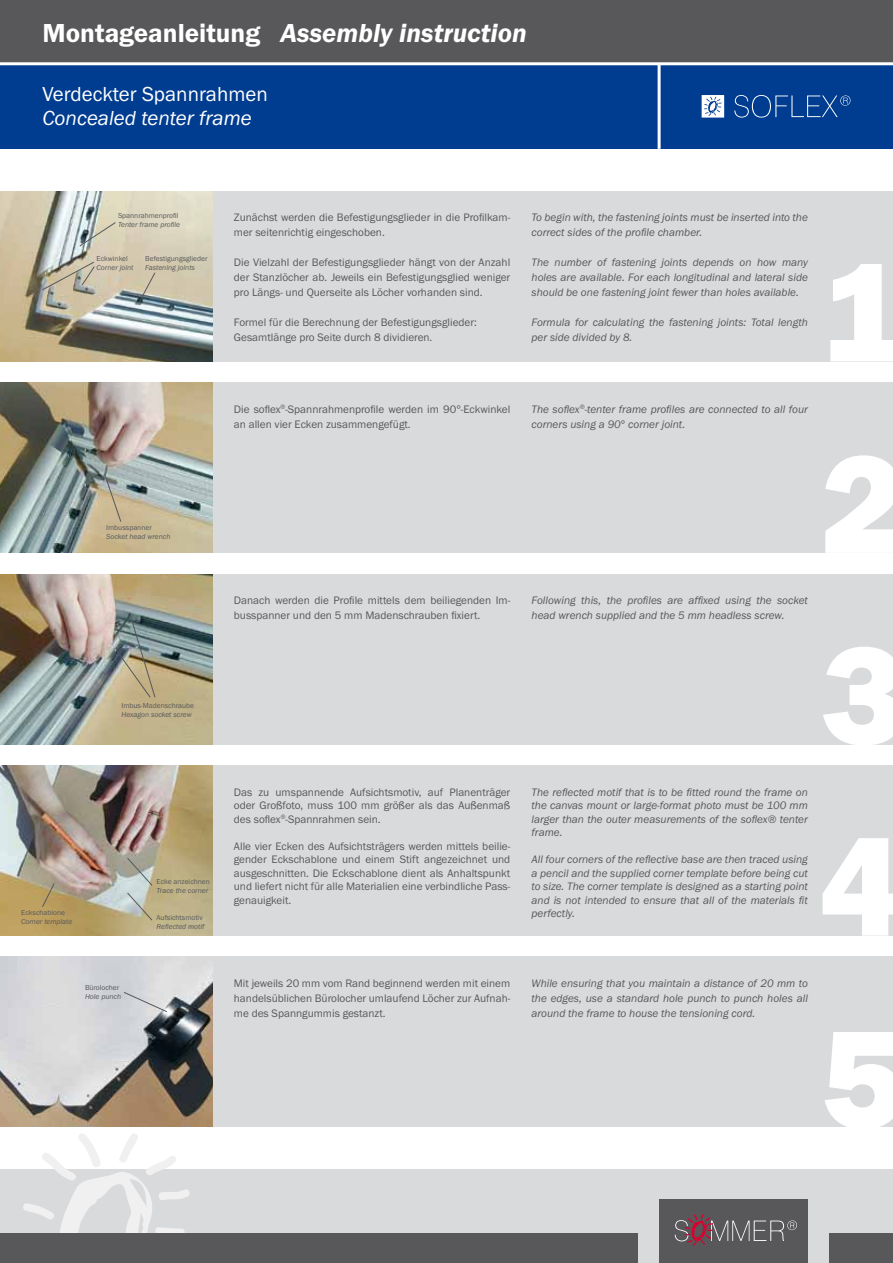
<style>
.page{position:relative;width:893px;height:1263px;background:#fff}
.page>*{position:absolute;margin:0;border:0;box-sizing:border-box;transform-origin:0 0}
.t1{font:800 144px/191.7px "Franklin Gothic Itc T";color:#fff;text-align:justify}
.t2{font:italic 600 27px "Franklin Gothic Itc T";color:#fff}
.t3{font:21px "Franklin Gothic Itc T";color:#fff}
.t4{font:italic 21px "Franklin Gothic Itc T";color:#fff}
.t5{font:italic 11.25px/15px "Franklin Gothic Itc T";color:#58585a}
.t6{font:11.25px/15px "Franklin Gothic Itc T";color:#58585a}
.t7{font:italic 7.5px "Franklin Gothic Itc T";color:#58585a}
.t8{font:7.5px "Franklin Gothic Itc T";color:#58585a}
.s1{font-style:normal}
</style>
<div class="page">
<div style="left:0;top:1169px;width:893px;height:94px;background:#d9dadb"></div>
<div style="left:0;top:64px;width:893px;height:85px;background:#003d90"></div>
<svg style="left:702px;top:95px;width:22px;height:23px"></svg>
<svg style="left:734px;top:95px;width:116px;height:23px"></svg>
<hr style="left:658px;top:64px;width:3px;height:85px;background:#fff">
<div style="left:659px;top:1199px;width:149px;height:64px;background:#58585a"></div>
<div style="left:829px;top:1233px;width:64px;height:30px;background:#58585a"></div>
<svg style="left:675px;top:1214px;width:122px;height:32px"></svg>
<svg style="left:23px;top:1134px;width:167px;height:99px"></svg>
<div style="left:213px;top:574px;width:680px;height:170px;background:#d9dadb"></div>
<div style="left:213px;top:765px;width:680px;height:170px;background:#d9dadb"></div>
<div style="left:213px;top:957px;width:680px;height:170px;background:#d9dadb"></div>
<div style="left:213px;top:383px;width:680px;height:170px;background:#d9dadb"></div>
<div style="left:213px;top:191px;width:680px;height:170px;background:#d9dadb"></div>
<div style="left:0;top:0;width:893px;height:64px;background:#58585a"></div>
<div style="left:0;top:1233px;width:638px;height:30px;background:#58585a"></div>
<hr style="left:0;top:62px;width:893px;height:3px;background:#fff">
<img style="left:0;top:191px;width:213px;height:170px">
<img style="left:0;top:383px;width:213px;height:170px">
<img style="left:0;top:574px;width:213px;height:170px">
<img style="left:0;top:765px;width:213px;height:170px">
<img style="left:0;top:957px;width:213px;height:170px">
<svg style="left:79px;top:222px;width:37px;height:25px"></svg>
<svg style="left:42px;top:261px;width:53px;height:29px;background:#b8b3a1"></svg>
<svg style="left:140px;top:272px;width:16px;height:29px"></svg>
<svg style="left:104px;top:474px;width:17px;height:48px"></svg>
<svg style="left:116px;top:616px;width:40px;height:82px;background:#949584"></svg>
<svg style="left:42px;top:883px;width:13px;height:24px"></svg>
<svg style="left:127px;top:892px;width:26px;height:29px"></svg>
<svg style="left:127px;top:857px;width:26px;height:29px"></svg>
<svg style="left:123px;top:992px;width:44px;height:20px"></svg>
<h2 class="t2" style="left:43px;top:17px;width:486px"><span class="s1">Montageanleitung</span> Assembly instruction</h2>
<h3 class="t3" style="left:43px;top:82px;width:227px">Verdeckter Spannrahmen</h3>
<h3 class="t4" style="left:43px;top:106px;width:211px">Concealed tenter frame</h3>
<p class="t8" style="left:118px;top:212px;width:62px">Spannrahmenprofil</p>
<p class="t7" style="left:118px;top:221px;width:63px">Tenter frame profile</p>
<p class="t8" style="left:97px;top:254px;width:33px">Eckwinkel</p>
<p class="t7" style="left:97px;top:263px;width:38px">Corner joint</p>
<p class="t8" style="left:145px;top:254px;width:64px">Befestigungsglieder</p>
<p class="t7" style="left:145px;top:263px;width:51px">Fastening joints</p>
<p class="t8" style="left:106px;top:523px;width:47px">Imbusspanner</p>
<p class="t7" style="left:106px;top:532px;width:66px">Socket head wrench</p>
<p class="t8" style="left:121px;top:701px;width:74px">Imbus-Madenschraube</p>
<p class="t7" style="left:121px;top:710px;width:72px">Hexagon socket screw</p>
<p class="t8" style="left:21px;top:908px;width:45px">Eckschablone</p>
<p class="t7" style="left:21px;top:917px;width:52px">Corner template</p>
<p class="t8" style="left:85px;top:983px;width:36px">Bürolocher</p>
<p class="t7" style="left:85px;top:992px;width:38px">Hole punch</p>
<p class="t8" style="left:157px;top:877px;width:55px">Ecke anzeichnen</p>
<p class="t7" style="left:157px;top:886px;width:53px">Trace the corner</p>
<p class="t8" style="left:157px;top:913px;width:48px">Aufsichtsmotiv</p>
<p class="t7" style="left:157px;top:922px;width:49px">Reflected motif</p>
<p class="t6" style="left:234px;top:210px;width:278px">Zunächst werden die Befestigungsglieder in die Profilkam&shy;mer seitenrichtig eingeschoben.</p>
<p class="t6" style="left:234px;top:255px;width:278px;text-align:justify">Die Vielzahl der Befestigungsglieder hängt von der Anzahl der Stanzlöcher ab. Jeweils ein Befestigungsglied weniger pro Längs- und Querseite als Löcher vorhanden sind.</p>
<p class="t6" style="left:234px;top:315px;width:245px">Formel für die Berechnung der Befestigungsglieder:<br>Gesamtlänge pro Seite durch 8 dividieren.</p>
<p class="t6" style="left:234px;top:401px;width:278px">Die soflex<sup>®</sup>-Spannrahmenprofile werden im 90°-Eckwinkel an allen vier Ecken zusammengefügt.</p>
<p class="t6" style="left:234px;top:593px;width:278px">Danach werden die Profile mittels dem beiliegenden Im&shy;busspanner und den 5 mm Madenschrauben fixiert.</p>
<p class="t6" style="left:234px;top:785px;width:278px;line-height:13.5px;text-align:justify">Das zu umspannende Aufsichtsmotiv, auf Planenträger oder Großfoto, muss 100 mm größer als das Außenmaß des soflex<sup>®</sup>-Spannrahmen sein.</p>
<p class="t6" style="left:234px;top:839px;width:278px;line-height:13.5px;text-align:justify">Alle vier Ecken des Aufsichtsträgers werden mittels beilie&shy;gender Eckschablone und einem Stift angezeichnet und ausgeschnitten. Die Eckschablone dient als Anhaltspunkt und liefert nicht für alle Materialien eine verbindliche Pass&shy;genauigkeit.</p>
<p class="t6" style="left:234px;top:975px;width:278px;text-align:justify">Mit jeweils 20 mm vom Rand beginnend werden mit einem handelsüblichen Bürolocher umlaufend Löcher zur Aufnah&shy;me des Spanngummis gestanzt.</p>
<p class="t5" style="left:531px;top:210px;width:278px">To begin with, the fastening joints must be inserted into the correct sides of the profile chamber.</p>
<p class="t5" style="left:531px;top:255px;width:278px;text-align:justify">The number of fastening joints depends on how many holes are available. For each longitudinal and lateral side should be one fastening joint fewer than holes available.</p>
<p class="t5" style="left:531px;top:315px;width:278px">Formula for calculating the fastening joints: Total length per side divided by 8.</p>
<p class="t5" style="left:531px;top:401px;width:278px">The soflex<sup>®</sup>-tenter frame profiles are connected to all four corners using a 90° corner joint.</p>
<p class="t5" style="left:531px;top:593px;width:278px">Following this, the profiles are affixed using the socket head wrench supplied and the 5 mm headless screw.</p>
<p class="t5" style="left:531px;top:785px;width:278px;line-height:13.5px;text-align:justify">The reflected motif that is to be fitted round the frame on the canvas mount or large-format photo must be 100 mm larger than the outer measurements of the soflex® tenter frame.</p>
<p class="t5" style="left:531px;top:852px;width:278px;line-height:13.5px;text-align:justify">All four corners of the reflective base are then traced using a pencil and the supplied corner template before being cut to size. The corner template is designed as a starting point and is not intended to ensure that all of the materials fit perfectly.</p>
<p class="t5" style="left:531px;top:975px;width:278px;text-align:justify">While ensuring that you maintain a distance of 20 mm to the edges, use a standard hole punch to punch holes all around the frame to house the tensioning cord.</p>
<h1 class="t1" style="left:819px;top:216px;width:88px">1<br>2<br>3<br>4<br>5</h1>
</div>
